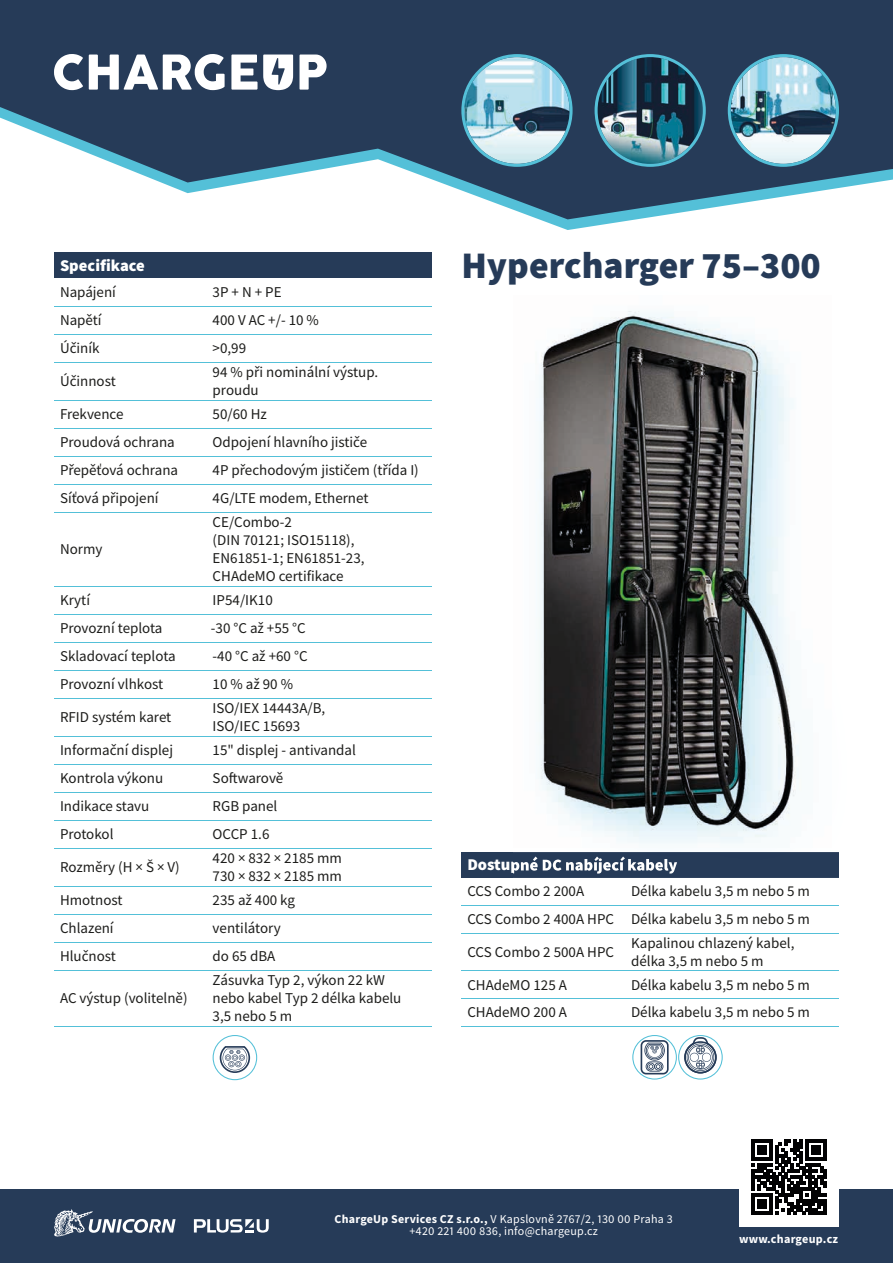
<style>
.page{position:relative;width:893px;height:1263px;background:#fff}
.page>*{position:absolute;margin:0;border:0;box-sizing:border-box;transform-origin:0 0}
.t1{font:900 37.5px "Source Sans Pro";color:#263b58}
.t2{font:900 16.5px "Source Sans Pro";color:#fff}
.t3{font:15px/18px "Source Sans Pro";color:#1d1d1b}
.t4{font:700 12.15px "Source Sans Pro";letter-spacing:.02em;color:#fff}
.t5{font:12px/12px "Source Sans Pro";letter-spacing:.02em;color:#fff;text-align:center}
.s1{font-weight:700}
</style>
<div class="page">
<svg style="left:0;top:0;width:893px;height:219px;fill:#263b58"></svg>
<img style="left:728px;top:54px;width:111px;height:113px">
<svg style="left:461px;top:54px;width:112px;height:113px;background:#82a6b7"></svg>
<img style="left:595px;top:54px;width:111px;height:113px">
<div style="left:0;top:1190px;width:893px;height:73px;background:#263b58"></div>
<div style="left:739px;top:1127px;width:99px;height:100px;background:#fff"></div>
<svg style="left:751px;top:1139px;width:75px;height:76px"></svg>
<div style="left:54px;top:253px;width:378px;height:25px;background:#263b58"></div>
<hr style="left:54px;top:306px;width:153px;height:1px;background:#54c0d8">
<hr style="left:207px;top:306px;width:225px;height:1px;background:#54c0d8">
<hr style="left:54px;top:334px;width:153px;height:1px;background:#54c0d8">
<hr style="left:207px;top:334px;width:225px;height:1px;background:#54c0d8">
<hr style="left:54px;top:362px;width:153px;height:1px;background:#54c0d8">
<hr style="left:207px;top:362px;width:225px;height:1px;background:#54c0d8">
<hr style="left:54px;top:400px;width:153px;height:1px;background:#54c0d8">
<hr style="left:207px;top:400px;width:225px;height:1px;background:#54c0d8">
<hr style="left:54px;top:428px;width:153px;height:1px;background:#54c0d8">
<hr style="left:207px;top:428px;width:225px;height:1px;background:#54c0d8">
<hr style="left:54px;top:456px;width:153px;height:1px;background:#54c0d8">
<hr style="left:207px;top:456px;width:225px;height:1px;background:#54c0d8">
<hr style="left:54px;top:484px;width:153px;height:1px;background:#54c0d8">
<hr style="left:207px;top:484px;width:225px;height:1px;background:#54c0d8">
<hr style="left:54px;top:512px;width:153px;height:1px;background:#54c0d8">
<hr style="left:207px;top:512px;width:225px;height:1px;background:#54c0d8">
<hr style="left:54px;top:586px;width:153px;height:1px;background:#54c0d8">
<hr style="left:207px;top:586px;width:225px;height:1px;background:#54c0d8">
<hr style="left:54px;top:614px;width:153px;height:1px;background:#54c0d8">
<hr style="left:207px;top:614px;width:225px;height:1px;background:#54c0d8">
<hr style="left:54px;top:642px;width:153px;height:1px;background:#54c0d8">
<hr style="left:207px;top:642px;width:225px;height:1px;background:#54c0d8">
<hr style="left:54px;top:670px;width:153px;height:1px;background:#54c0d8">
<hr style="left:207px;top:670px;width:225px;height:1px;background:#54c0d8">
<hr style="left:54px;top:698px;width:153px;height:1px;background:#54c0d8">
<hr style="left:207px;top:698px;width:225px;height:1px;background:#54c0d8">
<hr style="left:54px;top:736px;width:153px;height:1px;background:#54c0d8">
<hr style="left:207px;top:736px;width:225px;height:1px;background:#54c0d8">
<hr style="left:54px;top:764px;width:153px;height:1px;background:#54c0d8">
<hr style="left:207px;top:764px;width:225px;height:1px;background:#54c0d8">
<hr style="left:54px;top:792px;width:153px;height:1px;background:#54c0d8">
<hr style="left:207px;top:792px;width:225px;height:1px;background:#54c0d8">
<hr style="left:54px;top:820px;width:153px;height:1px;background:#54c0d8">
<hr style="left:207px;top:820px;width:225px;height:1px;background:#54c0d8">
<hr style="left:54px;top:848px;width:153px;height:1px;background:#54c0d8">
<hr style="left:207px;top:848px;width:225px;height:1px;background:#54c0d8">
<hr style="left:54px;top:886px;width:153px;height:1px;background:#54c0d8">
<hr style="left:207px;top:886px;width:225px;height:1px;background:#54c0d8">
<hr style="left:54px;top:914px;width:153px;height:1px;background:#54c0d8">
<hr style="left:207px;top:914px;width:225px;height:1px;background:#54c0d8">
<hr style="left:54px;top:942px;width:153px;height:1px;background:#54c0d8">
<hr style="left:207px;top:942px;width:225px;height:1px;background:#54c0d8">
<hr style="left:54px;top:970px;width:153px;height:1px;background:#54c0d8">
<hr style="left:207px;top:970px;width:225px;height:1px;background:#54c0d8">
<hr style="left:54px;top:1026px;width:153px;height:1px;background:#54c0d8">
<hr style="left:207px;top:1026px;width:225px;height:1px;background:#54c0d8">
<div style="left:461px;top:852px;width:378px;height:26px;background:#263b58"></div>
<hr style="left:461px;top:905px;width:164px;height:1px;background:#54c0d8">
<hr style="left:625px;top:905px;width:214px;height:1px;background:#54c0d8">
<hr style="left:461px;top:933px;width:164px;height:1px;background:#54c0d8">
<hr style="left:625px;top:933px;width:214px;height:1px;background:#54c0d8">
<hr style="left:461px;top:970px;width:164px;height:1px;background:#54c0d8">
<hr style="left:625px;top:970px;width:214px;height:1px;background:#54c0d8">
<hr style="left:461px;top:998px;width:164px;height:1px;background:#54c0d8">
<hr style="left:625px;top:998px;width:214px;height:1px;background:#54c0d8">
<hr style="left:461px;top:1026px;width:164px;height:1px;background:#54c0d8">
<hr style="left:625px;top:1026px;width:214px;height:1px;background:#54c0d8">
<svg style="left:54px;top:1209px;width:122px;height:27px"></svg>
<svg style="left:194px;top:1219px;width:75px;height:13px"></svg>
<img style="left:514px;top:852px;width:325px;height:22px">
<img style="left:514px;top:856px;width:163px;height:17px">
<img style="left:539px;top:311px;width:260px;height:533px">
<svg style="left:54px;top:54px;width:273px;height:36px"></svg>
<svg style="left:632px;top:1035px;width:91px;height:44px"></svg>
<svg style="left:213px;top:1035px;width:44px;height:45px"></svg>
<p class="t2" style="left:60px;top:254px;width:86px">Specifikace</p>
<p class="t3" style="left:60px;top:283px;width:57px">Napájení</p>
<p class="t3" style="left:213px;top:283px;width:70px">3P + N + PE</p>
<p class="t3" style="left:60px;top:311px;width:43px">Napětí</p>
<p class="t3" style="left:213px;top:311px;width:108px">400 V AC +/- 10 %</p>
<p class="t3" style="left:60px;top:339px;width:41px">Účiník</p>
<p class="t3" style="left:213px;top:339px;width:35px">&gt;0,99</p>
<p class="t3" style="left:60px;top:372px;width:57px">Účinnost</p>
<p class="t3" style="left:213px;top:363px;width:167px">94 % při nominální výstup. proudu</p>
<p class="t3" style="left:60px;top:405px;width:65px">Frekvence</p>
<p class="t3" style="left:213px;top:405px;width:56px">50/60 Hz</p>
<p class="t3" style="left:60px;top:433px;width:116px">Proudová ochrana</p>
<p class="t3" style="left:213px;top:433px;width:156px">Odpojení hlavního jističe</p>
<p class="t3" style="left:60px;top:461px;width:120px">Přepěťová ochrana</p>
<p class="t3" style="left:213px;top:461px;width:208px">4P přechodovým jističem (třída I)</p>
<p class="t3" style="left:60px;top:489px;width:100px">Síťová připojení</p>
<p class="t3" style="left:213px;top:489px;width:157px">4G/LTE modem, Ethernet</p>
<p class="t3" style="left:60px;top:540px;width:44px">Normy</p>
<p class="t3" style="left:213px;top:513px;width:153px">CE/Combo-2<br>(DIN 70121; ISO15118),<br>EN61851-1; EN61851-23,<br>CHAdeMO certifikace</p>
<p class="t3" style="left:60px;top:591px;width:32px">Krytí</p>
<p class="t3" style="left:213px;top:591px;width:62px">IP54/IK10</p>
<p class="t3" style="left:60px;top:619px;width:104px">Provozní teplota</p>
<p class="t3" style="left:211px;top:619px;width:96px">-30 °C až +55 °C</p>
<p class="t3" style="left:60px;top:647px;width:117px">Skladovací teplota</p>
<p class="t3" style="left:213px;top:647px;width:96px">-40 °C až +60 °C</p>
<p class="t3" style="left:60px;top:675px;width:105px">Provozní vlhkost</p>
<p class="t3" style="left:213px;top:675px;width:82px">10 % až 90 %</p>
<p class="t3" style="left:60px;top:708px;width:113px">RFID systém karet</p>
<p class="t3" style="left:213px;top:699px;width:114px">ISO/IEX 14443A/B,<br>ISO/IEC 15693</p>
<p class="t3" style="left:60px;top:741px;width:115px">Informační displej</p>
<p class="t3" style="left:213px;top:741px;width:145px">15" displej - antivandal</p>
<p class="t3" style="left:60px;top:769px;width:105px">Kontrola výkonu</p>
<p class="t3" style="left:213px;top:769px;width:72px">Softwarově</p>
<p class="t3" style="left:60px;top:797px;width:91px">Indikace stavu</p>
<p class="t3" style="left:213px;top:797px;width:66px">RGB panel</p>
<p class="t3" style="left:60px;top:825px;width:55px">Protokol</p>
<p class="t3" style="left:213px;top:825px;width:58px">OCCP 1.6</p>
<p class="t3" style="left:60px;top:858px;width:121px">Rozměry (H × Š × V)</p>
<p class="t3" style="left:213px;top:849px;width:131px">420 × 832 × 2185 mm<br>730 × 832 × 2185 mm</p>
<p class="t3" style="left:60px;top:891px;width:64px">Hmotnost</p>
<p class="t3" style="left:213px;top:891px;width:84px">235 až 400 kg</p>
<p class="t3" style="left:60px;top:919px;width:55px">Chlazení</p>
<p class="t3" style="left:213px;top:919px;width:70px">ventilátory</p>
<p class="t3" style="left:60px;top:947px;width:57px">Hlučnost</p>
<p class="t3" style="left:213px;top:947px;width:64px">do 65 dBA</p>
<p class="t3" style="left:60px;top:989px;width:129px">AC výstup (volitelně)</p>
<p class="t3" style="left:213px;top:971px;width:190px">Zásuvka Typ 2, výkon 22 kW nebo kabel Typ 2 délka kabelu<br>3,5 nebo 5 m</p>
<h1 class="t1" style="left:461px;top:239px;width:361px">Hypercharger 75–300</h1>
<p class="t3" style="left:467px;top:878px;width:344px;line-height:27.6px;text-align:right">Délka kabelu 3,5 m nebo 5 m<br>CCS Combo 2 400A HPC Délka kabelu 3,5 m nebo 5 m</p>
<p class="t3" style="left:467px;top:943px;width:148px">CCS Combo 2 500A HPC</p>
<p class="t3" style="left:631px;top:934px;width:165px">Kapalinou chlazený kabel, délka 3,5 m nebo 5 m</p>
<p class="t3" style="left:467px;top:975px;width:101px">CHAdeMO 125 A</p>
<p class="t3" style="left:631px;top:975px;width:180px">Délka kabelu 3,5 m nebo 5 m</p>
<p class="t3" style="left:467px;top:1003px;width:101px">CHAdeMO 200 A</p>
<p class="t3" style="left:631px;top:1003px;width:180px">Délka kabelu 3,5 m nebo 5 m</p>
<p class="t3" style="left:467px;top:882px;width:118px">CCS Combo 2 200A</p>
<p class="t5" style="left:335px;top:1213px;width:340px"><span class="s1">ChargeUp Services CZ s.r.o.,</span> V Kapslovně 2767/2, 130 00 Praha 3 +420 221 400 836, info@chargeup.cz</p>
<p class="t4" style="left:739px;top:1231px;width:101px">www.chargeup.cz</p>
</div>
